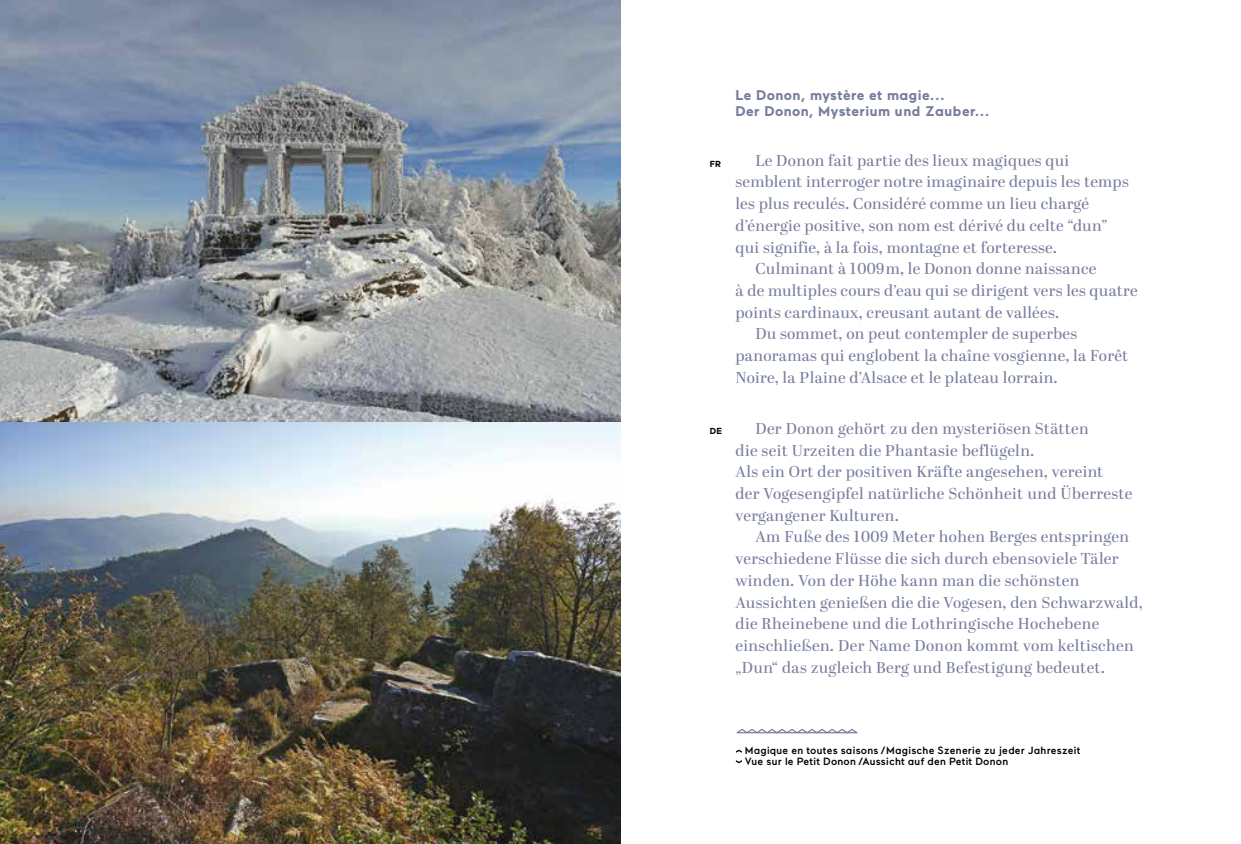
<style>
.page{position:relative;width:1241px;height:844px;background:#fff}
.page>*{position:absolute;margin:0;border:0;box-sizing:border-box;transform-origin:0 0}
.t1{font:15.75px/21.7px "Abril Display";letter-spacing:.02em;color:#777d9d}
.t2{font:700 14px/15.8px "Maax";letter-spacing:.03em;color:#777d9d}
.t3{font:500 10.5px/10.5px "Maax";letter-spacing:.025em;color:#000}
.t4{font:700 8.75px "Maax";color:#000}
</style>
<div class="page">
<svg style="left:735px;top:749px;width:6px;height:3px"></svg>
<svg style="left:735px;top:760px;width:6px;height:3px"></svg>
<img style="left:0;top:0;width:620px;height:422px">
<img style="left:0;top:422px;width:620px;height:421px">
<svg style="left:736px;top:729px;width:122px;height:5px"></svg>
<p class="t4" style="left:709px;top:159px;width:13px">FR</p>
<p class="t2" style="left:735px;top:87px;width:255px">Le Donon, mystère et magie...<br>Der Donon, Mysterium und Zauber...</p>
<p class="t1" style="left:755px;top:150px;width:315px">Le Donon fait partie des lieux magiques qui</p>
<p class="t1" style="left:735px;top:172px;width:394px">semblent interroger notre imaginaire depuis les temps</p>
<p class="t1" style="left:735px;top:194px;width:355px">les plus reculés. Considéré comme un lieu chargé</p>
<p class="t1" style="left:735px;top:215px;width:373px">d’énergie positive, son nom est dérivé du celte “dun”</p>
<p class="t1" style="left:735px;top:237px;width:323px">qui signifie, à la fois, montagne et forteresse.</p>
<p class="t1" style="left:755px;top:259px;width:342px">Culminant à 1 009 m, le Donon donne naissance</p>
<p class="t1" style="left:735px;top:280px;width:403px">à de multiples cours d’eau qui se dirigent vers les quatre</p>
<p class="t1" style="left:735px;top:302px;width:325px">points cardinaux, creusant autant de vallées.</p>
<p class="t1" style="left:755px;top:324px;width:323px">Du sommet, on peut contempler de superbes</p>
<p class="t1" style="left:735px;top:346px;width:394px">panoramas qui englobent la chaîne vosgienne, la Forêt</p>
<p class="t1" style="left:735px;top:367px;width:324px">Noire, la Plaine d’Alsace et le plateau lorrain.</p>
<p class="t4" style="left:709px;top:425px;width:14px">DE</p>
<p class="t1" style="left:735px;top:418px;width:398px;text-indent:20px">Der Donon gehört zu den mysteriösen Stätten<br>die seit Urzeiten die Phantasie beflügeln.<br>Als ein Ort der positiven Kräfte angesehen, vereint<br>der Vogesengipfel natürliche Schönheit und Überreste vergangener Kulturen.</p>
<p class="t1" style="left:735px;top:527px;width:409px;text-indent:20px">Am Fuße des 1 009 Meter hohen Berges entspringen verschiedene Flüsse die sich durch ebensoviele Täler winden. Von der Höhe kann man die schönsten Aussichten genießen die die Vogesen, den Schwarzwald, die Rheinebene und die Lothringische Hochebene einschließen. Der Name Donon kommt vom keltischen „Dun“ das zugleich Berg und Befestigung bedeutet.</p>
<p class="t3" style="left:744px;top:745px;width:337px">Magique en toutes saisons /Magische Szenerie zu jeder Jahreszeit<br>Vue sur le Petit Donon /Aussicht auf den Petit Donon</p>
</div>
